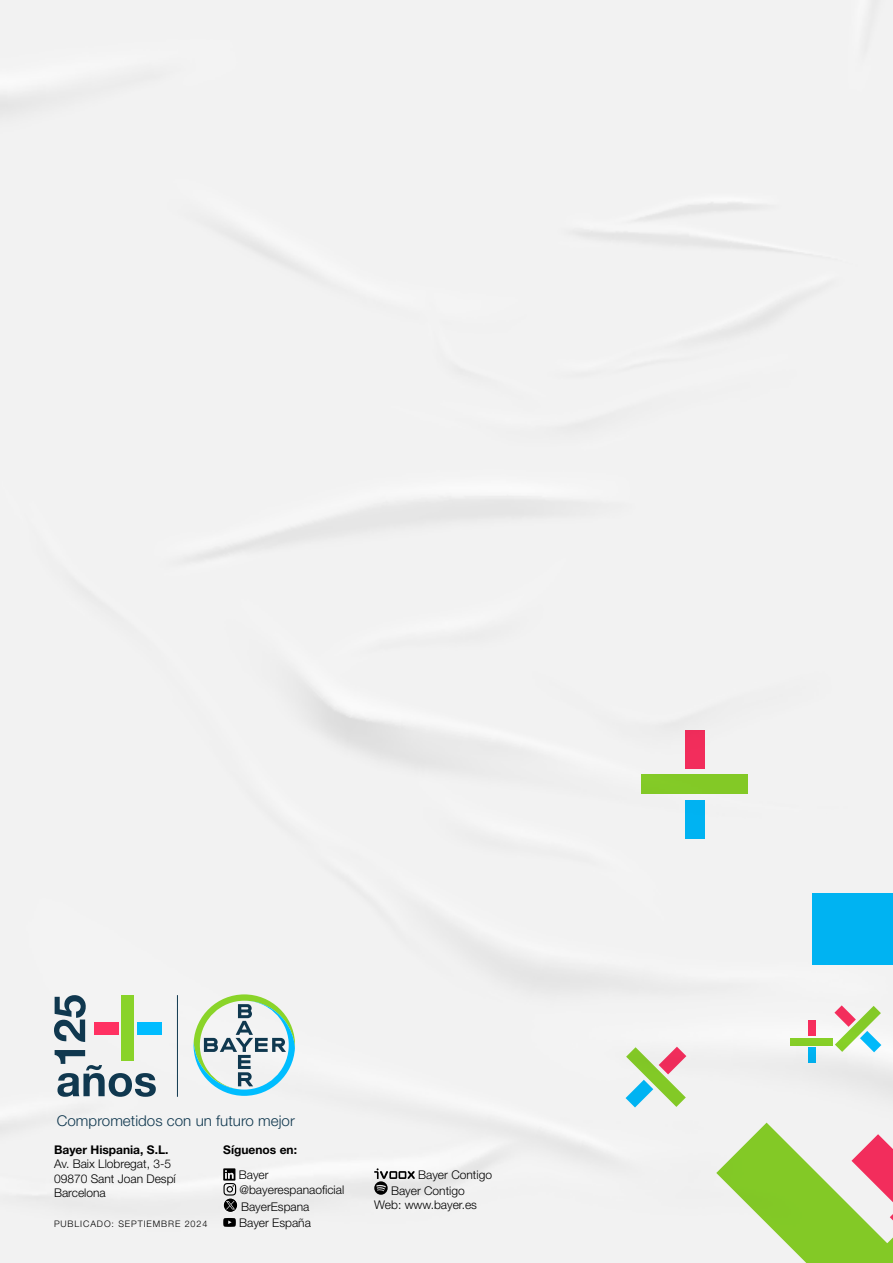
<style>
.page{position:relative;width:893px;height:1263px;background:#f2f2f2}
.page>*{position:absolute;margin:0;border:0;box-sizing:border-box;transform-origin:0 0}
.t1{font:300 14.85px "Helvetica Neue LT Pro";color:#10384f}
.t2{font:300 12px/14.4px "Helvetica Neue LT Std";color:#000}
.t3{font:700 12px "Helvetica Neue LT Std";color:#000}
.t4{font:300 9px "Helvetica Neue LT Std";letter-spacing:.1em;color:#000}
</style>
<div class="page">
<svg style="left:54px;top:995px;width:102px;height:102px"></svg>
<div style="left:122px;top:995px;width:12px;height:66px;background:#89d329"></div>
<div style="left:138px;top:1022px;width:24px;height:12px;background:#00bcff"></div>
<div style="left:94px;top:1022px;width:24px;height:12px;background:#ff3162"></div>
<hr style="left:177px;top:995px;width:1px;height:102px;background:#10384f">
<svg style="left:194px;top:994px;width:101px;height:102px"></svg>
<svg style="left:223px;top:1168px;width:13px;height:27px"></svg>
<svg style="left:223px;top:1198px;width:15px;height:14px"></svg>
<div style="left:223px;top:1198px;width:15px;height:14px;border:1px solid #fff;border-radius:50%"></div>
<svg style="left:226px;top:1201px;width:9px;height:8px"></svg>
<svg style="left:223px;top:1218px;width:13px;height:9px"></svg>
<svg style="left:374px;top:1168px;width:41px;height:27px"></svg>
<p class="t1" style="left:57px;top:1111px;width:239px">Comprometidos con un futuro mejor</p>
<p class="t3" style="left:54px;top:1142px;width:116px">Bayer Hispania, S.L.</p>
<p class="t2" style="left:54px;top:1156px;width:123px">Av. Baix Llobregat, 3-5<br>09870 Sant Joan Despí<br>Barcelona</p>
<p class="t4" style="left:54px;top:1218px;width:155px">PUBLICADO: SEPTIEMBRE 2024</p>
<p class="t3" style="left:223px;top:1142px;width:75px">Síguenos en:</p>
<p class="t2" style="left:239px;top:1167px;width:107px;line-height:15px">Bayer @bayerespanaoficial</p>
<p class="t2" style="left:239px;top:1198px;width:73px;line-height:15.9px">BayerEspana<br>Bayer España</p>
<p class="t2" style="left:391px;top:1166px;width:102px;line-height:15.8px;text-indent:27px">Bayer Contigo<br>Bayer Contigo</p>
<p class="t2" style="left:374px;top:1197px;width:104px">Web: www.bayer.es</p>
</div>
